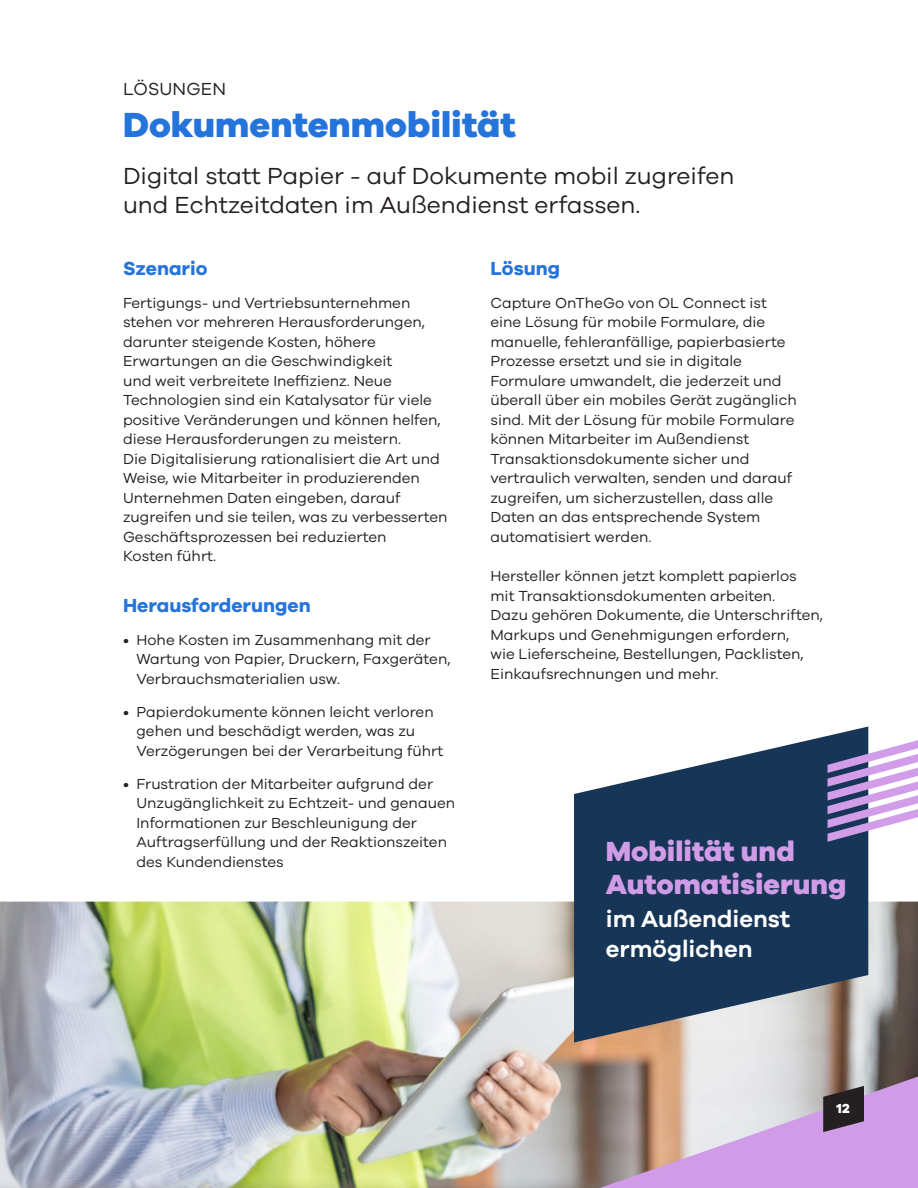
<style>
.page{position:relative;width:918px;height:1188px;background:#fff}
.page>*{position:absolute;margin:0;border:0;box-sizing:border-box;transform-origin:0 0}
.t1{font:800 36px "Galano Grotesque";color:#2574db}
.t2{font:800 28.5px/33px "Galano Grotesque";color:#d09ce7}
.t3{font:24px/28.5px "Galano Grotesque";color:#241f20}
.t4{font:600 24px/30px "Galano Grotesque";color:#fff}
.t5{font:700 19.5px "Galano Grotesque";color:#2574db}
.t6{font:18px "Galano Grotesque";letter-spacing:.01em;color:#241f20}
.t7{font:15px/19.5px "Galano Grotesque";color:#241f20}
.t8{font:800 13.5px "Galano Grotesque";color:#fff}
</style>
<div class="page">
<img style="left:0;top:902px;width:918px;height:286px">
<svg style="left:574px;top:727px;width:294px;height:315px;background:#455b74"></svg>
<svg style="left:828px;top:740px;width:90px;height:102px"></svg>
<svg style="left:823px;top:1086px;width:41px;height:46px;background:#453941"></svg>
<p class="t6" style="left:123px;top:78px;width:105px">LÖSUNGEN</p>
<h1 class="t1" style="left:123px;top:102px;width:394px">Dokumentenmobilität</h1>
<h3 class="t3" style="left:123px;top:161px;width:613px">Digital statt Papier - auf Dokumente mobil zugreifen und Echtzeitdaten im Außendienst erfassen.</h3>
<h3 class="t5" style="left:123px;top:256px;width:86px">Szenario</h3>
<p class="t7" style="left:123px;top:292px;width:326px">Fertigungs- und Vertriebsunternehmen stehen vor mehreren Herausforderungen, darunter steigende Kosten, höhere Erwartungen an die Geschwindigkeit<br>und weit verbreitete Ineffizienz. Neue Technologien sind ein Katalysator für viele positive Veränderungen und können helfen, diese Herausforderungen zu meistern.<br>Die Digitalisierung rationalisiert die Art und Weise, wie Mitarbeiter in produzierenden Unternehmen Daten eingeben, darauf zugreifen und sie teilen, was zu verbesserten Geschäftsprozessen bei reduzierten<br>Kosten führt.</p>
<h3 class="t5" style="left:123px;top:593px;width:189px">Herausforderungen</h3>
<p class="t7" style="left:136px;top:629px;width:316px;text-indent:-14px">• Hohe Kosten im Zusammenhang mit der<br>Wartung von Papier, Druckern, Faxgeräten,<br>Verbrauchsmaterialien usw.</p>
<p class="t7" style="left:136px;top:701px;width:309px;text-indent:-14px">• Papierdokumente können leicht verloren gehen und beschädigt werden, was zu<br>Verzögerungen bei der Verarbeitung führt</p>
<p class="t7" style="left:136px;top:773px;width:320px;text-indent:-14px">• Frustration der Mitarbeiter aufgrund der Unzugänglichkeit zu Echtzeit- und genauen Informationen zur Beschleunigung der Auftragserfüllung und der Reaktionszeiten des Kundendienstes</p>
<h3 class="t5" style="left:490px;top:256px;width:71px">Lösung</h3>
<p class="t7" style="left:490px;top:292px;width:308px">Capture OnTheGo von OL Connect ist eine Lösung für mobile Formulare, die manuelle, fehleranfällige, papierbasierte Prozesse ersetzt und sie in digitale Formulare umwandelt, die jederzeit und überall über ein mobiles Gerät zugänglich sind. Mit der Lösung für mobile Formulare können Mitarbeiter im Außendienst Transaktionsdokumente sicher und vertraulich verwalten, senden und darauf zugreifen, um sicherzustellen, dass alle Daten an das entsprechende System automatisiert werden.</p>
<p class="t7" style="left:490px;top:566px;width:334px">Hersteller können jetzt komplett papierlos mit Transaktionsdokumenten arbeiten.<br>Dazu gehören Dokumente, die Unterschriften, Markups und Genehmigungen erfordern,<br>wie Lieferscheine, Bestellungen, Packlisten, Einkaufsrechnungen und mehr.</p>
<h2 class="t2" style="left:606px;top:834px;width:242px">Mobilität und<br>Automatisierung</h2>
<h3 class="t4" style="left:606px;top:904px;width:186px">im Außendienst ermöglichen</h3>
<p class="t8" style="left:837px;top:1100px;width:15px">12</p>
</div>
